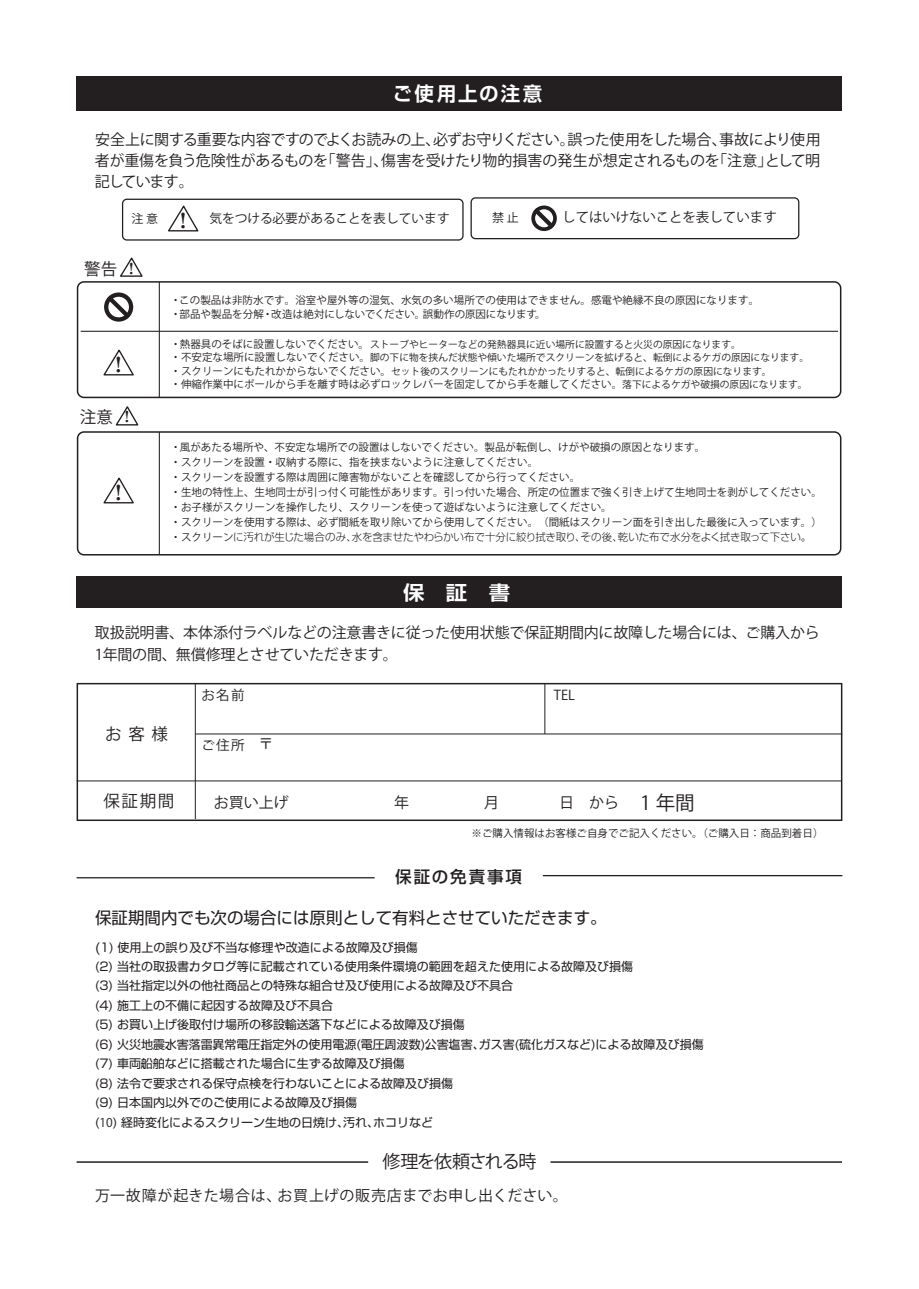
<style>
.page{position:relative;width:919px;height:1289px;background:#fff}
.page>*{position:absolute;margin:0;border:0;box-sizing:border-box;transform-origin:0 0}
.t1{font:800 20.7px "Ryumin Pro";color:#231f20}
.t2{font:700 19.5px "Shin Go Pr 5 De";letter-spacing:.115em;color:#fff}
.t3{font:700 19.5px "Shin Go Pr 5 De";letter-spacing:.115em;color:#fff;scale:1.1 1}
.t4{font:18px "Gothic MB101 Pro Regular 90 ms RKSJ H";letter-spacing:-.065em;color:#231f20}
.t5{font:16.5px "Shin Go Pr 5";color:#231f20}
.t6{font:500 16.5px "Shin Go Pr 5";letter-spacing:.115em;color:#231f20}
.t7{font:16.5px "Gothic MB101 Pro Regular 90 ms RKSJ H";letter-spacing:.1em;color:#231f20}
.t8{font:16.5px "Gothic MB101 Pro De Bold 90 ms RKSJ H";color:#231f20}
.t9{font:15px/21px "Gothic MB101 Pr 5 Regular 90 ms RKSJ H";letter-spacing:-.025em;color:#231f20;text-align:justify}
.t10{font:15px/22.5px "Gothic MB101 Pro Regular 90 ms RKSJ H";letter-spacing:-.01em;color:#231f20}
.t11{font:15px "Gothic MB101 Pro Regular 90 ms RKSJ H";letter-spacing:.025em;color:#231f20}
.t12{font:13.5px "Gothic MB101 Pro Medium 90 ms RKSJ H";letter-spacing:-.01em;color:#231f20}
.t13{font:13.5px "Gothic MB101 Pro Regular 90 ms RKSJ H";letter-spacing:.1em;color:#231f20}
.t14{font:12.75px "Gothic MB101 Pro Medium 90 ms RKSJ H";letter-spacing:-.01em;color:#231f20}
.t15{font:12px/19.5px "Shin Go Pr 5";color:#231f20}
.t16{font:12px "Gothic MB101 Pro Medium 90 ms RKSJ H";color:#231f20}
.t17{font:10.5px/15px "Gothic MB101 Pro Light 90 ms RKSJ H";color:#231f20}
.t18{font:300 10.5px "Shin Go Pr 5";letter-spacing:-.02em;color:#231f20}
.t19{font:10.5px "Gothic MB101 Pro Regular 90 ms RKSJ H";color:#231f20}
.t20{font:9.75px/13.5px "Gothic MB101 Pro Light 90 ms RKSJ H";color:#231f20}
.s1{font-family:"Ryumin Pro";font-weight:800;font-size:15.15px}
.s2{font-size:10.5px}
.s3{font-size:9.75px}
.s4{font-family:"Gothic MB101 Pro Light 90 ms RKSJ H";font-weight:400}
.s5{font-size:15px}
.s6{font-size:13.5px}
.s7{font-family:"Koz Go Pro"}
</style>
<div class="page">
<div style="left:77px;top:77px;width:765px;height:34px;background:#231f20"></div>
<hr style="left:77px;top:877px;width:297px;height:1px;background:#231f20">
<hr style="left:543px;top:875px;width:299px;height:1px;background:#231f20">
<svg style="left:168px;top:205px;width:31px;height:27px"></svg>
<svg style="left:103px;top:349px;width:31px;height:27px"></svg>
<svg style="left:120px;top:257px;width:23px;height:20px"></svg>
<svg style="left:115px;top:406px;width:24px;height:20px"></svg>
<svg style="left:531px;top:205px;width:26px;height:26px"></svg>
<svg style="left:104px;top:292px;width:30px;height:30px"></svg>
<hr style="left:159px;top:282px;width:1px;height:115px;background:#231f20">
<hr style="left:81px;top:331px;width:756px;height:1px;background:#231f20">
<div style="left:470px;top:197px;width:329px;height:42px;border:1px solid #231f20;border-radius:4px"></div>
<div style="left:122px;top:199px;width:341px;height:41px;border:1px solid #231f20;border-radius:4px"></div>
<div style="left:77px;top:281px;width:764px;height:117px;border:2px solid #231f20;border-radius:6px"></div>
<svg style="left:103px;top:477px;width:31px;height:27px"></svg>
<hr style="left:159px;top:432px;width:1px;height:123px;background:#231f20">
<div style="left:77px;top:431px;width:764px;height:124px;border:2px solid #231f20;border-radius:6px"></div>
<div style="left:77px;top:576px;width:765px;height:32px;background:#231f20"></div>
<svg style="left:77px;top:683px;width:765px;height:138px"></svg>
<hr style="left:195px;top:683px;width:1px;height:136px;background:#231f20">
<hr style="left:77px;top:1161px;width:291px;height:1px;background:#231f20">
<hr style="left:550px;top:1161px;width:292px;height:1px;background:#231f20">
<h2 class="t2" style="left:393px;top:77px;width:151px">ご使用上の注意</h2>
<h3 class="t9" style="left:95px;top:129px;width:727px">安全上に関する重要な内容ですのでよくお読みの上、必ずお守りください。誤った使用をした場合、事故により使用者が重傷を負う危険性があるものを「警告」、傷害を受けたり物的損害の発生が想定されるものを「注意」として明記しています。</h3>
<p class="t16" style="left:131px;top:212px;width:28px">注 意</p>
<p class="t14" style="left:210px;top:211px;width:242px">気をつける必要があることを表しています</p>
<p class="t16" style="left:492px;top:210px;width:28px">禁 止</p>
<p class="t12" style="left:562px;top:209px;width:216px">してはいけないことを表しています</p>
<h1 class="t1" style="left:173px;top:203px;width:22px">！</h1>
<h3 class="t8" style="left:84px;top:259px;width:56px">警告<span class="s1">！</span></h3>
<h1 class="t1" style="left:108px;top:347px;width:22px">！</h1>
<h3 class="t8" style="left:80px;top:408px;width:56px">注意<span class="s1">！</span></h3>
<h1 class="t1" style="left:108px;top:475px;width:22px">！</h1>
<p class="t17" style="left:170px;top:293px;width:590px;line-height:14.1px">・この製品は非防水です。浴室や屋外等の湿気、水気の多い場所での使用はできません。感電や絶縁不良の原因になります。・部品や製品を分解・改造は絶対にしないでください。誤動作の原因になります。</p>
<p class="t20" style="left:170px;top:337px;width:640px"><span class="s2">・熱器具のそばに設置しないでください。</span>ストーブやヒーターなどの発熱器具に近い場所に設置すると火災の原因になります。<br><span class="s2">・不安定な場所に設置しないでください。</span>脚の下に物を挟んだ状態や傾いた場所でスクリーンを拡げると、転倒によるケガの原因になります。<span class="s2">・スクリーンにもたれかからないでください。</span>セット後のスクリーンにもたれかかったりすると、転倒によるケガの原因になります。</p>
<p class="t17" style="left:170px;top:377px;width:638px">・伸縮作業中にポールから手を離す時は必ずロックレバーを固定してから手を離してください。<span class="s3">落下によるケガや破損の原因になります。</span></p>
<p class="t17" style="left:170px;top:439px;width:652px">・風があたる場所や、不安定な場所での設置はしないでください。製品が転倒し、けがや破損の原因となります。<br>・スクリーンを設置・収納する際に、指を挟まないように注意してください。<br>・スクリーンを設置する際は周囲に障害物がないことを確認してから行ってください。<br>・生地の特性上、生地同士が引っ付く可能性があります。引っ付いた場合、所定の位置まで強く引き上げて生地同士を剥がしてください。・お子様がスクリーンを操作したり、スクリーンを使って遊ばないように注意してください。<br>・スクリーンを使用する際は、必ず間紙を取り除いてから使用してください。（間紙はスクリーン面を引き出した最後に入っています。）</p>
<p class="t18" style="left:170px;top:528px;width:642px"><span class="s4">・スクリーン</span>に汚れが生じた場合のみ、水を含ませたやわらかい布で十分に絞り拭き取り、その後、乾いた布で水分をよく拭き取って下さい。</p>
<h2 class="t3" style="left:403px;top:576px;width:99px">保　証　書</h2>
<h3 class="t10" style="left:95px;top:621px;width:726px">取扱説明書、本体添付ラベルなどの注意書きに従った使用状態で保証期間内に故障した場合には、ご購入から<br>1年間の間、無償修理とさせていただきます。</h3>
<h3 class="t7" style="left:105px;top:724px;width:64px">お客様</h3>
<h3 class="t7" style="left:103px;top:792px;width:72px">保証期間</h3>
<p class="t13" style="left:201px;top:687px;width:45px">お名前</p>
<p class="t13" style="left:201px;top:737px;width:74px">ご住所 <span class="s5">〒</span></p>
<p class="t13" style="left:554px;top:687px;width:23px">TEL</p>
<p class="t19" style="left:471px;top:826px;width:353px">※ご購入情報はお客様ご自身でご記入ください。（ご購入日：商品到着日）</p>
<h3 class="t6" style="left:395px;top:863px;width:128px">保証の免責事項</h3>
<h3 class="t5" style="left:95px;top:904px;width:513px">保証期間内でも次の場合には原則として有料とさせていただきます。</h3>
<p class="t15" style="left:95px;top:937px;width:539px;line-height:18.8px"><span class="s6">(</span>1) 使用上の誤り及び不当な修理や改造による故障及び損傷<br>(2) 当社の取扱書カタログ等に記載されている使用条件環境の範囲を超えた使用による故障及び損傷</p>
<p class="t15" style="left:95px;top:955px;width:419px;text-indent:94px">、<br>(3) 当社指定以外の他社商品との特殊な組合せ及び使用による故障及び不具合(4) 施工上の不備に起因する故障及び不具合<br>(5) お買い上げ後取付け場所の移設輸送、</p>
<p class="t15" style="left:95px;top:1013px;width:371px;text-indent:190px">、 落下などによる故障及び損傷(6) 火災地震水害落雷異常電圧指定外の使用電源(電圧周波数)公害、</p>
<p class="t15" style="left:165px;top:1033px;width:13px">、</p>
<p class="t15" style="left:213px;top:1033px;width:13px">、</p>
<p class="t15" style="left:260px;top:1033px;width:13px">、</p>
<p class="t15" style="left:385px;top:1033px;width:13px">、</p>
<p class="t15" style="left:425px;top:1033px;width:280px">、 塩害、ガス害(硫化ガスなど)による故障及び損傷</p>
<p class="t15" style="left:95px;top:1052px;width:311px">(7) 車両船舶などに搭載された場合に生ずる故障及び損傷</p>
<p class="t15" style="left:95px;top:1052px;width:359px;text-indent:46px">、<br>(8) 法令で要求される保守点検を行わないことによる故障及び損傷(9) 日本国内以外でのご使用による故障及び損傷<br>(<span class="s7">10</span>) 経時変化によるスクリーン生地の日焼け、汚れ、ホコリなど</p>
<h3 class="t4" style="left:382px;top:1151px;width:155px">修理を依頼される時</h3>
<h3 class="t11" style="left:95px;top:1187px;width:474px">万一故障が起きた場合は、お買上げの販売店までお申し出ください。</h3>
</div>
